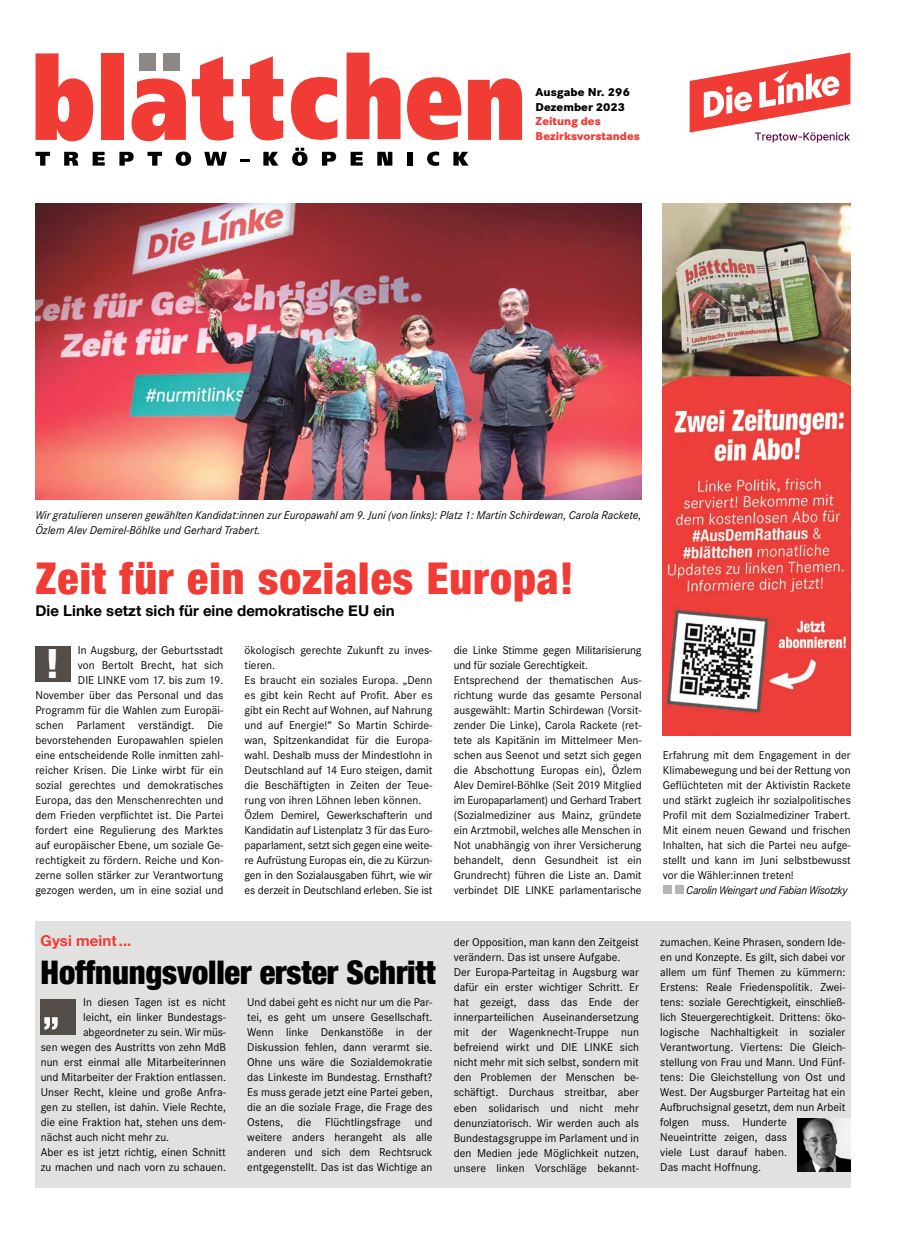
<style>
.page{position:relative;width:904px;height:1241px;background:#fff}
.page>*{position:absolute;margin:0;border:0;box-sizing:border-box;transform-origin:0 0}
.t1{font:900 condensed 43.75px "Helvetica Neue";letter-spacing:.025em;color:#f13b35}
.t2{font:900 condensed 40.25px "Helvetica Neue";color:#fff}
.t3{font:900 condensed 32.5px "Helvetica Neue";letter-spacing:-.005em;color:#000}
.t4{font:700 15px "Helvetica Neue";color:#000}
.t5{font:700 15px "Helvetica Neue";letter-spacing:.005em;color:#f13b35}
.t6{font:800 11.88px/14.4px "Corporate S";color:#f13b35}
.t7{font:800 11.88px/14.4px "Corporate S";letter-spacing:.005em;color:#000}
.t8{font:11.75px/15px "Corporate S";letter-spacing:.005em;color:#000}
.t9{font:italic 11.75px/15px "Corporate S";letter-spacing:.005em;color:#000}
.t10{font:italic 11.75px "Corporate S";letter-spacing:-.03em;color:#000}
</style>
<div class="page">
<svg style="left:689px;top:53px;width:161px;height:90px"></svg>
<div style="left:35px;top:921px;width:815px;height:266px;background:#e1e1e0"></div>
<img style="left:797px;top:1118px;width:53px;height:53px">
<div style="left:663px;top:884px;width:8px;height:9px;background:#b7b6b4"></div>
<div style="left:674px;top:884px;width:9px;height:9px;background:#b7b6b4"></div>
<svg style="left:35px;top:152px;width:15px;height:14px"></svg>
<svg style="left:64px;top:152px;width:14px;height:14px"></svg>
<svg style="left:93px;top:152px;width:12px;height:14px"></svg>
<svg style="left:119px;top:152px;width:15px;height:14px"></svg>
<svg style="left:147px;top:152px;width:15px;height:14px"></svg>
<svg style="left:176px;top:151px;width:15px;height:15px"></svg>
<svg style="left:204px;top:152px;width:23px;height:14px"></svg>
<svg style="left:240px;top:159px;width:9px;height:3px"></svg>
<svg style="left:263px;top:152px;width:15px;height:14px"></svg>
<svg style="left:292px;top:148px;width:15px;height:18px"></svg>
<svg style="left:322px;top:152px;width:14px;height:14px"></svg>
<svg style="left:350px;top:152px;width:13px;height:14px"></svg>
<svg style="left:377px;top:152px;width:15px;height:14px"></svg>
<div style="left:407px;top:152px;width:5px;height:14px;background:#000"></div>
<svg style="left:427px;top:151px;width:12px;height:15px"></svg>
<svg style="left:453px;top:152px;width:15px;height:14px"></svg>
<svg style="left:36px;top:53px;width:57px;height:88px"></svg>
<div style="left:101px;top:53px;width:23px;height:87px;background:#f13b35"></div>
<svg style="left:131px;top:78px;width:55px;height:63px"></svg>
<div style="left:139px;top:53px;width:17px;height:18px;background:#8c8886"></div>
<div style="left:163px;top:53px;width:17px;height:18px;background:#8c8886"></div>
<svg style="left:192px;top:56px;width:41px;height:84px"></svg>
<svg style="left:242px;top:56px;width:41px;height:84px"></svg>
<svg style="left:291px;top:77px;width:46px;height:63px"></svg>
<svg style="left:346px;top:53px;width:54px;height:86px"></svg>
<svg style="left:407px;top:77px;width:54px;height:63px"></svg>
<svg style="left:468px;top:78px;width:54px;height:62px;background:#f35853"></svg>
<div style="left:41px;top:999px;width:35px;height:35px;background:#534c47"></div>
<svg style="left:44px;top:1017px;width:14px;height:12px"></svg>
<img style="left:35px;top:203px;width:606px;height:297px">
<div style="left:35px;top:645px;width:36px;height:36px;background:#534c47"></div>
<img style="left:663px;top:203px;width:187px;height:532px">
<p class="t7" style="left:535px;top:85px;width:96px">Ausgabe Nr. 296<br>Dezember 2023</p>
<p class="t6" style="left:535px;top:114px;width:106px">Zeitung des<br>Bezirksvorstandes</p>
<p class="t9" style="left:35px;top:507px;width:607px">Wir gratulieren unseren gewählten Kandidat:innen zur Europawahl am 9. Juni (von links): Platz 1: Martin Schirdewan, Carola Rackete,<br>Özlem Alev Demirel-Böhlke und Gerhard Trabert.</p>
<h1 class="t1" style="left:35px;top:542px;width:539px">Zeit für ein soziales Europa!</h1>
<p class="t4" style="left:35px;top:597px;width:361px">Die Linke setzt sich für eine demokratische EU ein</p>
<p class="t8" style="left:35px;top:642px;width:189px;text-align:right">In Augsburg, der Geburtsstadt<br>von Bertolt Brecht, hat sich<br>DIE LINKE vom 17. bis zum 19.<br>November über das Personal und das Programm für die Wahlen zum Europäi&shy;schen Parlament verständigt. Die bevorstehenden Europawahlen spielen eine entscheidende Rolle inmitten zahl&shy;reicher Krisen. Die Linke wirbt für ein sozial gerechtes und demokratisches Europa, das den Menschenrechten und dem Frieden verpflichtet ist. Die Partei fordert eine Regulierung des Marktes auf europäischer Ebene, um soziale Ge&shy;rechtigkeit zu fördern. Reiche und Kon&shy;zerne sollen stärker zur Verantwortung gezogen werden, um in eine sozial und</p>
<p class="t8" style="left:244px;top:642px;width:189px">ökologisch gerechte Zukunft zu inves&shy;tieren.<br>Es braucht ein soziales Europa. „Denn es gibt kein Recht auf Profit. Aber es gibt ein Recht auf Wohnen, auf Nahrung und auf Energie!“ So Martin Schirde&shy;wan, Spitzenkandidat für die Europa&shy;wahl. Deshalb muss der Mindestlohn in Deutschland auf 14 Euro steigen, damit die Beschäftigten in Zeiten der Teue&shy;rung von ihren Löhnen leben können.<br>Özlem Demirel, Gewerkschafterin und Kandidatin auf Listenplatz 3 für das Euro&shy;paparlament, setzt sich gegen eine weite&shy;re Aufrüstung Europas ein, die zu Kürzun&shy;gen in den Sozialausgaben führt, wie wir es derzeit in Deutschland erleben. Sie ist</p>
<p class="t8" style="left:454px;top:642px;width:189px">die Linke Stimme gegen Militarisierung und für soziale Gerechtigkeit.<br>Entsprechend der thematischen Aus&shy;richtung wurde das gesamte Personal ausgewählt: Martin Schirdewan (Vorsit&shy;zender Die Linke), Carola Rackete (ret&shy;tete als Kapitänin im Mittelmeer Men&shy;schen aus Seenot und setzt sich gegen die Abschottung Europas ein), Özlem Alev Demirel-Böhlke (Seit 2019 Mitglied im Europaparlament) und Gerhard Trabert (Sozialmediziner aus Mainz, gründete ein Arztmobil, welches alle Menschen in Not unabhängig von ihrer Versicherung behandelt, denn Gesundheit ist ein Grundrecht) führen die Liste an. Damit verbindet DIE LINKE parlamentarische</p>
<h2 class="t2" style="left:46px;top:630px;width:14px">!</h2>
<p class="t8" style="left:663px;top:747px;width:189px;text-align:justify">Erfahrung mit dem Engagement in der Klimabewegung und bei der Rettung von Geflüchteten mit der Aktivistin Rackete und stärkt zugleich ihr sozialpolitisches Profil mit dem Sozialmediziner Trabert.<br>Mit einem neuen Gewand und frischen Inhalten, hat sich die Partei neu aufge&shy;stellt und kann im Juni selbstbewusst vor die Wähler:innen treten!</p>
<p class="t10" style="left:686px;top:883px;width:163px">Carolin Weingart und Fabian Wisotzky</p>
<p class="t5" style="left:41px;top:927px;width:92px">Gysi meint...</p>
<h3 class="t3" style="left:41px;top:945px;width:397px">Hoffnungsvoller erster Schritt</h3>
<p class="t8" style="left:83px;top:994px;width:144px">In diesen Tagen ist es nicht</p>
<p class="t8" style="left:83px;top:1009px;width:144px">leicht, ein linker Bundestags-</p>
<p class="t8" style="left:83px;top:1024px;width:144px">abgeordneter zu sein. Wir müs-</p>
<p class="t8" style="left:41px;top:1039px;width:187px">sen wegen des Austritts von zehn MdB</p>
<p class="t8" style="left:41px;top:1054px;width:187px">nun erst einmal alle Mitarbeiterinnen</p>
<p class="t8" style="left:41px;top:1069px;width:187px">und Mitarbeiter der Fraktion entlassen.</p>
<p class="t8" style="left:41px;top:1084px;width:187px">Unser Recht, kleine und große Anfra-</p>
<p class="t8" style="left:41px;top:1099px;width:187px">gen zu stellen, ist dahin. Viele Rechte,</p>
<p class="t8" style="left:41px;top:1114px;width:187px">die eine Fraktion hat, stehen uns dem-</p>
<p class="t8" style="left:41px;top:1129px;width:130px">nächst auch nicht mehr zu.</p>
<p class="t8" style="left:41px;top:1144px;width:187px">Aber es ist jetzt richtig, einen Schnitt</p>
<p class="t8" style="left:41px;top:1159px;width:187px">zu machen und nach vorn zu schauen.</p>
<p class="t8" style="left:247px;top:994px;width:187px;text-align:justify">Und dabei geht es nicht nur um die Par&shy;tei, es geht um unsere Gesellschaft.<br>Wenn linke Denkanstöße in der Diskussion fehlen, dann verarmt sie.<br>Ohne uns wäre die Sozialdemokratie das Linkeste im Bundestag. Ernsthaft?<br>Es muss gerade jetzt eine Partei geben, die an die soziale Frage, die Frage des Ostens, die Flüchtlingsfrage und weitere anders herangeht als alle anderen und sich dem Rechtsruck entgegenstellt. Das ist das Wichtige an</p>
<p class="t8" style="left:454px;top:934px;width:187px">der Opposition, man kann den Zeitgeist verändern. Das ist unsere Aufgabe.<br>Der Europa-Parteitag in Augsburg war dafür ein erster wichtiger Schritt. Er hat gezeigt, dass das Ende der innerparteilichen Auseinandersetzung mit der Wagenknecht-Truppe nun befreiend wirkt und DIE LINKE sich nicht mehr mit sich selbst, sondern mit den Problemen der Menschen be&shy;schäftigt. Durchaus streitbar, aber eben solidarisch und nicht mehr denunziatorisch. Wir werden auch als Bundestagsgruppe im Parlament und in den Medien jede Möglichkeit nutzen, unsere linken Vorschläge bekannt-</p>
<p class="t8" style="left:660px;top:935px;width:187px">zumachen. Keine Phrasen, sondern Ide&shy;en und Konzepte. Es gilt, sich dabei vor allem um fünf Themen zu kümmern:<br>Erstens: Reale Friedenspolitik. Zwei&shy;tens: soziale Gerechtigkeit, einschließ&shy;lich Steuergerechtigkeit. Drittens: öko&shy;logische Nachhaltigkeit in sozialer Verantwortung. Viertens: Die Gleich&shy;stellung von Frau und Mann. Und Fünf&shy;tens: Die Gleichstellung von Ost und West. Der Augsburger Parteitag hat ein Aufbruchsignal gesetzt, dem nun Arbeit folgen muss. Hunderte Neueintritte zeigen, dass<br>viele Lust darauf haben.<br>Das macht Hoffnung.</p>
</div>
